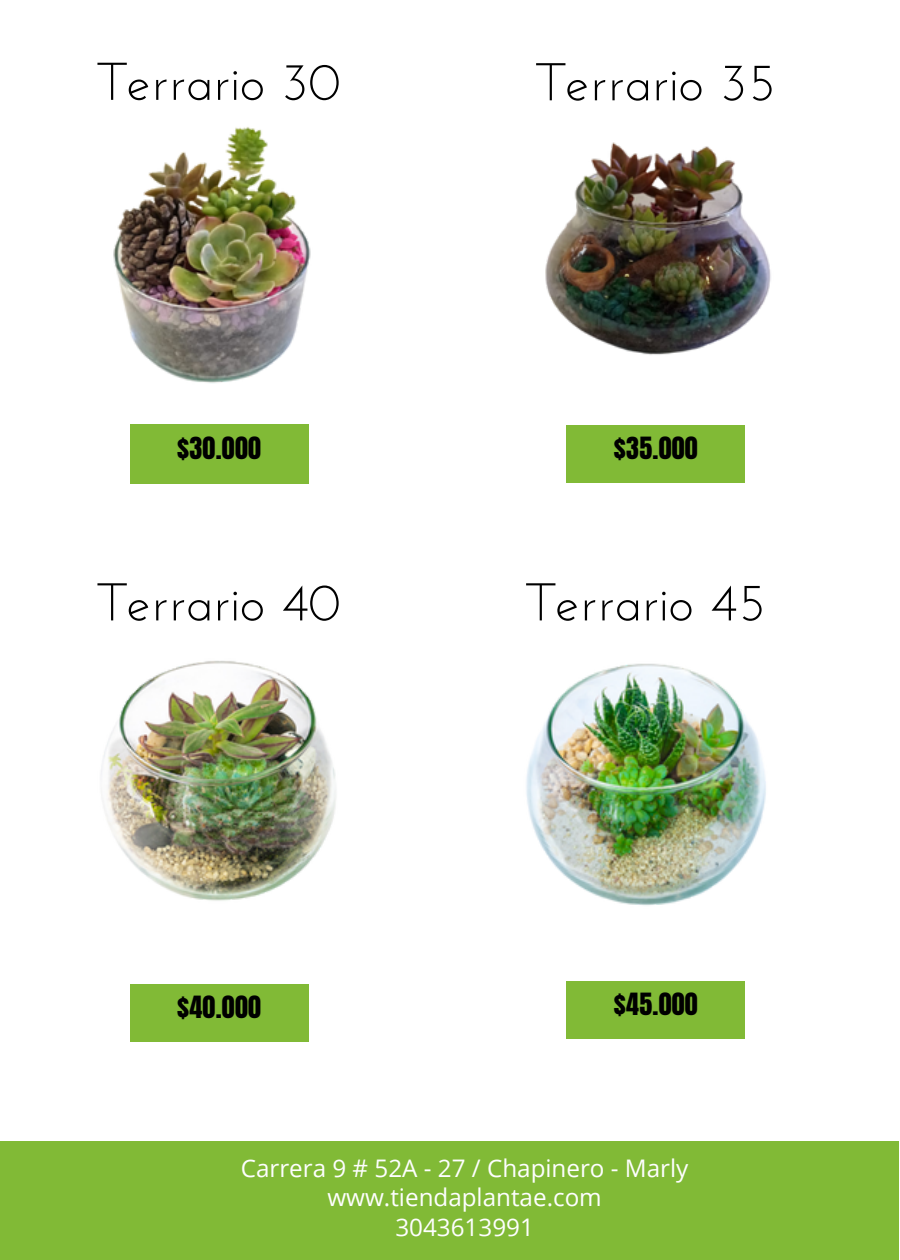
<style>
.page{position:relative;width:900px;height:1260px;background:#fff}
.page>*{position:absolute;margin:0;border:0;box-sizing:border-box;transform-origin:0 0}
.t1{font:53px "Josefin Sans";color:#000}
.t2{font:26px "Anton";letter-spacing:.01em;color:#000}
.t3{font:24.25px/29.2px "Open Sans";color:#fefeff;text-align:center}
</style>
<div class="page">
<div style="left:0;top:1141px;width:899px;height:118px;background:#81ba36"></div>
<img style="left:113px;top:127px;width:198px;height:357px">
<img style="left:545px;top:142px;width:226px;height:341px">
<div style="left:130px;top:424px;width:178px;height:60px;background:#81ba36"></div>
<div style="left:567px;top:425px;width:178px;height:58px;background:#81ba36"></div>
<img style="left:101px;top:660px;width:235px;height:379px">
<div style="left:130px;top:984px;width:178px;height:58px;background:#81ba36"></div>
<img style="left:526px;top:663px;width:240px;height:376px">
<div style="left:567px;top:981px;width:178px;height:58px;background:#81ba36"></div>
<h1 class="t1" style="left:97px;top:60px;width:245px">Terrario 30</h1>
<h1 class="t1" style="left:536px;top:61px;width:241px">Terrario 35</h1>
<p class="t2" style="left:177px;top:429px;width:85px">$30.000</p>
<p class="t2" style="left:614px;top:430px;width:85px">$35.000</p>
<h1 class="t1" style="left:97px;top:581px;width:245px">Terrario 40</h1>
<h1 class="t1" style="left:526px;top:581px;width:241px">Terrario 45</h1>
<p class="t2" style="left:177px;top:988px;width:85px">$40.000</p>
<p class="t2" style="left:614px;top:985px;width:85px">$45.000</p>
<p class="t3" style="left:241px;top:1153px;width:449px">Carrera 9 # 52A - 27 / Chapinero - Marly www.tiendaplantae.com<br>3043613991</p>
</div>
